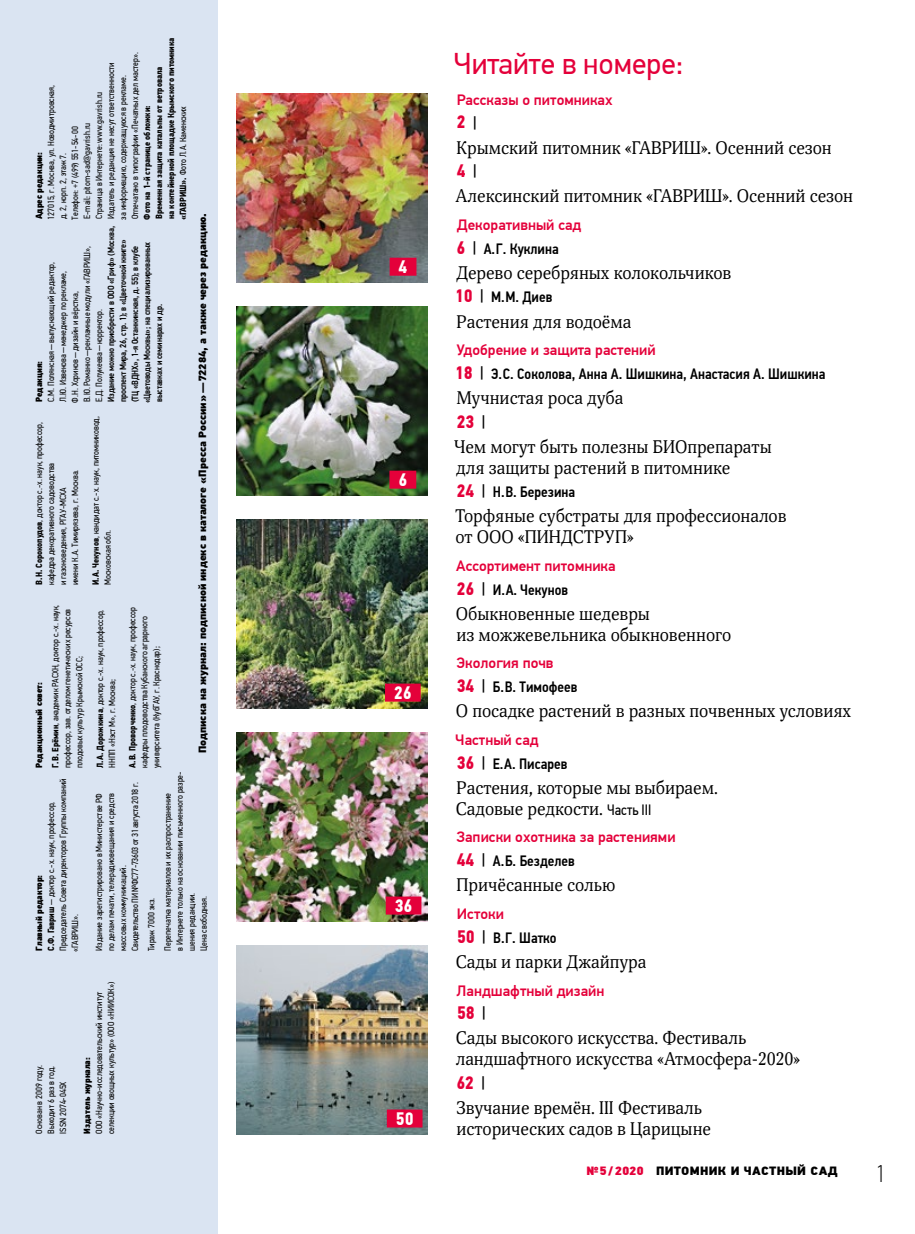
<style>
.page{position:relative;width:915px;height:1234px;background:#fff}
.page>*{position:absolute;margin:0;border:0;box-sizing:border-box;transform-origin:0 0}
.t1{font:30px "PF Din Text Pro";color:#e4003a}
.t2{font:100 24px "PF Din Text Pro";color:#000}
.t3{font:18px/20.9px "Selina";color:#000}
.t4{font:700 18px "PF Din Text Cond Pro";color:#e4003a}
.t5{font:700 18px "PF Din Text Cond Pro";color:#fff}
.t6{font:500 15px "PF Din Text Cond Pro";color:#000}
.t7{font:500 15px "PF Din Text Pro";color:#e4003a}
.t8{font:900 12px "PF Din Text Pro";letter-spacing:.025em;color:#000}
.t9{font:900 10.5px "PF Din Text Pro";letter-spacing:-.005em;color:#000}
.t10{font:9px/12px "PF Din Text Cond Pro";letter-spacing:-.005em;color:#000}
.t11{font:500 9px/12px "PF Din Text Cond Pro";letter-spacing:-.015em;color:#000}
.t12{font:700 9px/12px "PF Din Text Cond Pro";letter-spacing:-.005em;color:#000}
.t13{font:9px/12px "PF Din Text Cond Pro";letter-spacing:-.005em;color:#000;scale:.65 1}
.t14{font:9px "PF Din Text Cond Pro X Black";letter-spacing:-.005em;color:#000}
.s1{font-weight:400}
.s2{font-weight:700}
.s3{font-weight:500;font-size:15px;color:#000}
.s4{font-weight:700;font-size:18px;color:#e4003a}
.s5{font-family:"PF Din Text Cond Pro";font-size:15px}
.s6{color:#e4003a}
</style>
<div class="page">
<div style="left:0;top:0;width:217px;height:1233px;background:#dae4f2"></div>
<img style="left:236px;top:945px;width:192px;height:189px">
<img style="left:236px;top:732px;width:192px;height:189px">
<img style="left:236px;top:519px;width:192px;height:189px">
<img style="left:236px;top:306px;width:192px;height:189px">
<img style="left:236px;top:94px;width:192px;height:189px">
<div style="left:387px;top:1109px;width:35px;height:18px;background:#e4003a"></div>
<div style="left:385px;top:896px;width:36px;height:18px;background:#e4003a"></div>
<div style="left:385px;top:683px;width:35px;height:18px;background:#e4003a"></div>
<div style="left:389px;top:470px;width:27px;height:18px;background:#e4003a"></div>
<div style="left:389px;top:258px;width:27px;height:18px;background:#e4003a"></div>
<p class="t12" style="left:141px;top:220px;width:184px;rotate:-90deg">Фото на 1‑й странице обложки:<br>Временная защита катальпы от ветровала<br>на контейнерной площадке Крымского питомника «ГАВРИШ». <span class="s1">Фото Л.А. Каменских</span></p>
<p class="t10" style="left:45px;top:220px;width:169px;rotate:-90deg">127015, г. Москва, ул. Новодмитровская,<br>д. 2, корп. 2, этаж 7.<br>Телeфон: +7 (499) 551-54-00<br>E-mail: pitom-sad@gavrish.ru<br>Страница в Интернете: www.gavrish.ru<br>Издатель и редакция не несут ответственности<br>за информацию, содержащуюся в рекламе.<br>Отпечатано в типографии «Печатных дел мастер».</p>
<p class="t14" style="left:33px;top:219px;width:69px;rotate:-90deg">Адрес редакции:</p>
<p class="t11" style="left:105px;top:403px;width:178px;rotate:-90deg">Издание можно приобрести в ООО «Гриф» (Москва, проспект Мира, 26, стр. 1); в «Цветочной книге»<br>(ТЦ «ВДНХ», 1-я Останкинская, д. 55); в клубе «Цветоводы Москвы»; на специализированных выставках и семинарах и др.</p>
<p class="t10" style="left:45px;top:402px;width:158px;rotate:-90deg">С.М. Полянская— выпускающий редактор, Л.Ю. Извекова— менеджер по рекламе,<br>Ф.Н. Хориков— дизайн и вёрстка,<br>В.Ю. Романко— рекламные модули «ГАВРИШ», Е.Д. Полукеева— корректор.</p>
<p class="t14" style="left:33px;top:402px;width:42px;rotate:-90deg">Редакция:</p>
<p class="t10" style="left:33px;top:585px;width:165px;rotate:-90deg"><span class="s2">В. Н. Сорокопудов</span>, доктор с.‑х. наук, профессор, кафедра декоративного садоводства<br>и газоноведения, РГАУ-МСХА<br>имени К.А. Тимирязева, г. Москва.</p>
<p class="t10" style="left:90px;top:585px;width:170px;rotate:-90deg"><span class="s2">И. А. Чекунов</span>, кандидат с.‑х. наук, питомниковод,<br>Московская обл.</p>
<p class="t14" style="left:33px;top:767px;width:87px;rotate:-90deg">Редакционный совет:</p>
<p class="t10" style="left:49px;top:767px;width:165px;rotate:-90deg"><span class="s2">Г. В. Ерёмин</span>, академик РАСХН, доктор с.‑х. наук, профессор, зав. отделом генетических ресурсов плодовых культур Крымской ОСС;</p>
<p class="t10" style="left:94px;top:767px;width:160px;rotate:-90deg"><span class="s2">Л. А. Дорожкина</span>, доктор с.‑х. наук, профессор,<br>ННПП «Нэст М», г. Москва;</p>
<p class="t10" style="left:126px;top:767px;width:162px;rotate:-90deg"><span class="s2">А. В. Проворченко</span>, доктор с.‑х. наук, профессор кафедры плодоводства Кубанского аграрного университета (КубГАУ, г. Краснодар);</p>
<p class="t9" style="left:195px;top:753px;width:541px;rotate:-90deg">Подписка на журнал: подписной индекс в каталоге «Пресса России»—72284, а также через редакцию.</p>
<p class="t10" style="left:174px;top:950px;width:181px;rotate:-90deg">в Интернете только на основании письменного разре&shy;шения редакции.<br>Цена свободная.</p>
<p class="t13" style="left:45px;top:951px;width:268px;rotate:-90deg"><span class="s2">С. Ф. Гавриш</span> — доктор с.‑х. наук, профессор,<br>Председатель Совета директоров Группы компаний «ГАВРИШ».</p>
<p class="t10" style="left:93px;top:950px;width:170px;rotate:-90deg">Издание зарегистрировано в Министерстве РФ<br>по делам печати, телерадиовещания и средств массовых коммуникаций.<br>Свидетельство ПИ №ФС77-73603 от 31 августа 2018 г.</p>
<p class="t10" style="left:143px;top:951px;width:160px;line-height:16.2px;rotate:-90deg">Тираж 7000 экз.<br>Перепечатка материалов и их распространение</p>
<p class="t14" style="left:33px;top:950px;width:77px;rotate:-90deg">Главный редактор:</p>
<p class="t10" style="left:93px;top:1133px;width:154px;rotate:-90deg">ООО «Научно-исследовательский институт селекции овощных культур» (ООО «НИИСОК»)</p>
<p class="t10" style="left:33px;top:1133px;width:70px;text-align:justify;rotate:-90deg">Основан в 2009 году.<br>Выходит 6 раз в год.<br>ISSN 2074-045X</p>
<p class="t14" style="left:81px;top:1133px;width:78px;rotate:-90deg">Издатель журнала:</p>
<h3 class="t5" style="left:398px;top:255px;width:10px">4</h3>
<h3 class="t5" style="left:398px;top:468px;width:10px">6</h3>
<h3 class="t5" style="left:394px;top:681px;width:19px">26</h3>
<h3 class="t5" style="left:394px;top:894px;width:19px">36</h3>
<h3 class="t5" style="left:396px;top:1107px;width:19px">50</h3>
<h1 class="t1" style="left:453px;top:46px;width:231px">Читайте в номере:</h1>
<h3 class="t7" style="left:457px;top:91px;width:157px">Рассказы о питомниках</h3>
<h3 class="t4" style="left:456px;top:111px;width:21px">2 <span class="s3">|</span></h3>
<h3 class="t3" style="left:456px;top:136px;width:376px">Крымский питомник «ГАВРИШ». Осенний сезон</h3>
<h3 class="t4" style="left:456px;top:160px;width:21px">4 <span class="s3">|</span></h3>
<h3 class="t3" style="left:455px;top:185px;width:399px">Алексинский питомник «ГАВРИШ». Осенний сезон</h3>
<h3 class="t7" style="left:456px;top:216px;width:126px">Декоративный сад</h3>
<h3 class="t6" style="left:456px;top:239px;width:104px"><span class="s4">6</span> | А.Г. Куклина</h3>
<h3 class="t3" style="left:456px;top:262px;width:276px">Дерево серебряных колокольчиков</h3>
<h3 class="t6" style="left:455px;top:288px;width:99px"><span class="s4">10</span> | М.М. Диев</h3>
<h3 class="t3" style="left:456px;top:310px;width:176px">Растения для водоёма</h3>
<h3 class="t7" style="left:456px;top:341px;width:201px">Удобрение и защита растений</h3>
<h3 class="t6" style="left:455px;top:365px;width:372px"><span class="s4">18</span> | Э.С. Соколова, Анна А. Шишкина, Анастасия А. Шишкина</h3>
<h3 class="t3" style="left:456px;top:387px;width:168px">Мучнистая роса дуба</h3>
<h3 class="t4" style="left:456px;top:410px;width:30px">23 <span class="s3">|</span></h3>
<h3 class="t3" style="left:454px;top:435px;width:319px">Чем могут быть полезны БИОпрепараты для защиты растений в питомнике</h3>
<h3 class="t6" style="left:456px;top:483px;width:120px"><span class="s4">24</span> | Н.В. Березина</h3>
<h3 class="t3" style="left:455px;top:505px;width:333px">Торфяные субстраты для профессионалов от ООО «ПИНДСТРУП»</h3>
<h3 class="t7" style="left:456px;top:557px;width:161px">Ассортимент питомника</h3>
<h3 class="t6" style="left:456px;top:580px;width:113px"><span class="s4">26</span> | И.А. Чекунов</h3>
<h3 class="t3" style="left:455px;top:602px;width:277px">Обыкновенные шедевры<br>из можжевельника обыкновенного</h3>
<h3 class="t7" style="left:456px;top:654px;width:98px">Экология почв</h3>
<h3 class="t6" style="left:456px;top:677px;width:122px"><span class="s4">34</span> | Б.В. Тимофеев</h3>
<h3 class="t3" style="left:455px;top:700px;width:396px">О посадке растений в разных почвенных условиях</h3>
<h3 class="t7" style="left:455px;top:730px;width:85px">Частный сад</h3>
<h3 class="t6" style="left:456px;top:754px;width:112px"><span class="s4">36</span> | Е.А. Писарев</h3>
<h3 class="t3" style="left:455px;top:776px;width:263px">Растения, которые мы выбираем.<br>Садовые редкости. <span class="s5">Часть III</span></h3>
<h3 class="t7" style="left:456px;top:828px;width:220px">Записки охотника за растениями</h3>
<h3 class="t6" style="left:456px;top:851px;width:120px"><span class="s4">44</span> | А.Б. Безделев</h3>
<h3 class="t3" style="left:456px;top:873px;width:160px">Причёсанные солью</h3>
<h3 class="t7" style="left:457px;top:904px;width:49px">Истоки</h3>
<h3 class="t6" style="left:457px;top:928px;width:101px"><span class="s4">50</span> | В.Г. Шатко</h3>
<h3 class="t3" style="left:455px;top:950px;width:192px">Сады и парки Джайпура</h3>
<h3 class="t7" style="left:456px;top:981px;width:149px">Ландшафтный дизайн</h3>
<h3 class="t4" style="left:457px;top:1001px;width:30px">58 <span class="s3">|</span></h3>
<h3 class="t3" style="left:455px;top:1026px;width:345px">Сады высокого искусства. Фестиваль ландшафтного искусства «Атмосфера-2020»</h3>
<h3 class="t4" style="left:456px;top:1071px;width:30px">62 <span class="s3">|</span></h3>
<h3 class="t3" style="left:456px;top:1096px;width:256px">Звучание времён. III Фестиваль исторических садов в Царицыне</h3>
<h3 class="t8" style="left:586px;top:1163px;width:252px"><span class="s6">№5/2020</span> ПИТОМНИК И ЧАСТНЫЙ САД</h3>
<h2 class="t2" style="left:874px;top:1159px;width:13px">1</h2>
</div>
